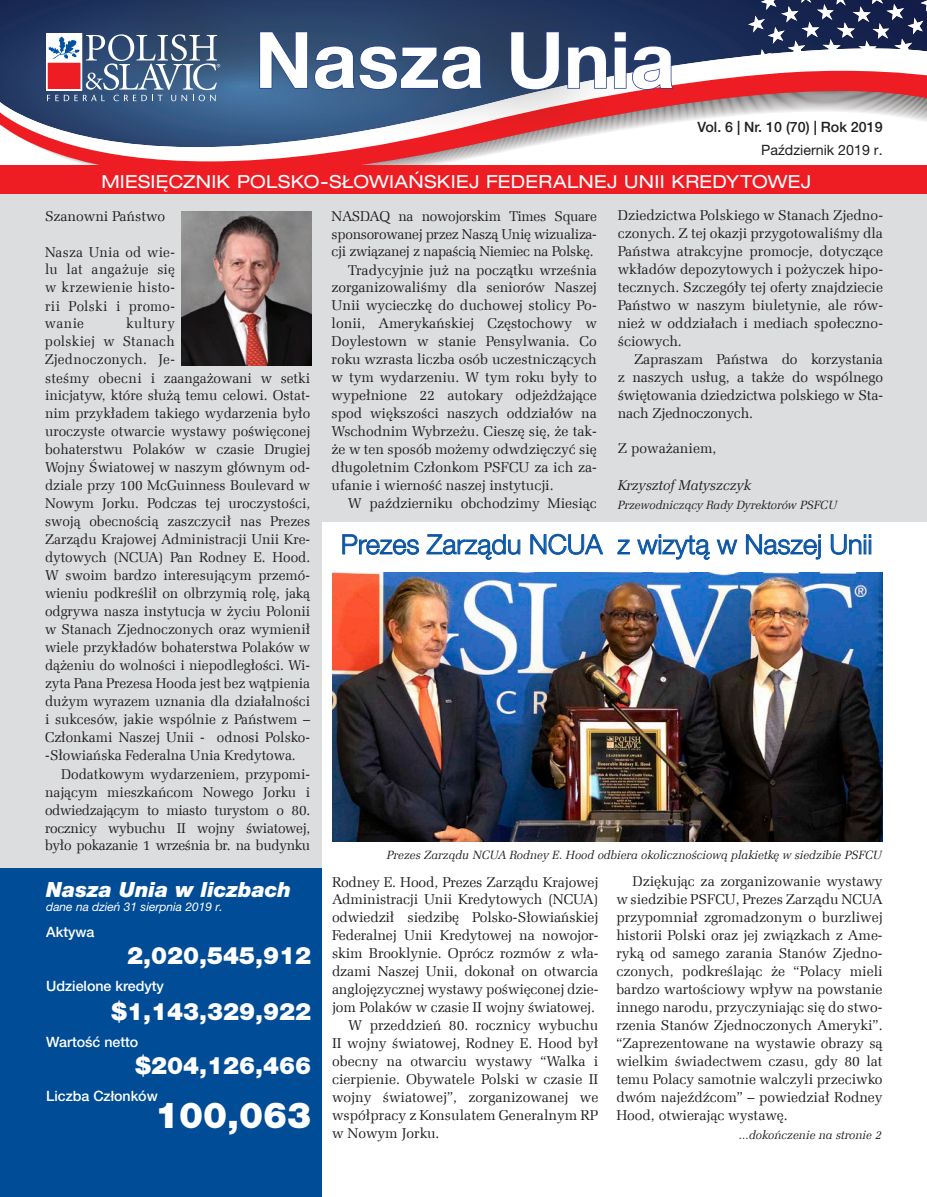
<style>
.page{position:relative;width:927px;height:1197px;background:#fff}
.page>*{position:absolute;margin:0;border:0;box-sizing:border-box;transform-origin:0 0}
.t1{font:700 78px "Helvetica Neue LT Pro";color:#fff}
.FinData_Numbers_Box{font:900 36px "Helvetica Neue LT Pro";color:#fff}
.t2{font:300 27px "Helvetica Neue LT Pro";color:#0a55a4}
.FinData_Numbers_Box-2{font:900 24px "Helvetica Neue LT Pro";color:#fff}
.first_paragraph{font:italic 900 21px "Helvetica Neue LT Pro";color:#fff}
.t3{font:expanded 18px "Helvetica Neue LT Pro";letter-spacing:.015em;color:#fff}
.first_paragraph-2{font:14.25px/18px "Zapf Ellipt EU Normal";color:#231f20;text-align:justify}
.FinData_Box{font:500 14.25px "Helvetica Neue LT Pro";color:#fff}
.t4{font:500 14.25px "Helvetica Neue LT Pro";color:#231f20}
.first_paragraph-3{font:14.25px "Zapf Ellipt EU Italic";color:#231f20}
.t5{font:14.25px "Helvetica Neue LT Pro";color:#231f20}
.first_paragraph-4{font:12px "Zapf Ellipt EU Italic";color:#231f20}
.first_paragraph-5{font:italic 12px "Helvetica Neue LT Pro";color:#fff}
</style>
<div class="page">
<div style="left:0;top:188px;width:322px;height:694px;background:#dcdddf"></div>
<div style="left:322px;top:179px;width:605px;height:343px;background:#dcdddf"></div>
<div style="left:0;top:0;width:741px;height:46px;background:#1b2e58"></div>
<svg style="left:0;top:48px;width:741px;height:21px;fill:#213761"></svg>
<svg style="left:0;top:71px;width:927px;height:94px"></svg>
<div style="left:0;top:165px;width:927px;height:29px;background:#ee1d23"></div>
<div style="left:92px;top:0;width:531px;height:141px;background:#231f20;opacity:.81"></div>
<svg style="left:259px;top:31px;width:225px;height:60px;background:#314f7a"></svg>
<svg style="left:510px;top:31px;width:50px;height:60px;background:#2b4067"></svg>
<svg style="left:567px;top:45px;width:40px;height:44px;background:#435780"></svg>
<svg style="left:613px;top:31px;width:62px;height:60px"></svg>
<svg style="left:46px;top:33px;width:174px;height:68px"></svg>
<div style="left:0;top:868px;width:322px;height:329px;background:#014c97"></div>
<svg style="left:342px;top:534px;width:77px;height:21px"></svg>
<svg style="left:426px;top:534px;width:95px;height:26px"></svg>
<svg style="left:530px;top:534px;width:73px;height:21px"></svg>
<svg style="left:617px;top:539px;width:13px;height:16px"></svg>
<svg style="left:637px;top:535px;width:73px;height:25px"></svg>
<svg style="left:716px;top:539px;width:22px;height:16px"></svg>
<svg style="left:746px;top:534px;width:75px;height:26px"></svg>
<svg style="left:831px;top:534px;width:40px;height:21px"></svg>
<img style="left:182px;top:211px;width:129px;height:154px">
<img style="left:332px;top:573px;width:551px;height:269px">
<svg style="left:0;top:0;width:5px;height:5px"></svg>
<svg style="left:741px;top:0;width:186px;height:57px"></svg>
<p class="t1" style="left:255px;top:12px;width:422px">Nasza Unia</p>
<p class="t4" style="left:698px;top:118px;width:187px">Vol. 6 | Nr. 10 (70) | Rok 2019</p>
<p class="t5" style="left:761px;top:141px;width:123px">Październik 2019 r.</p>
<p class="t3" style="left:101px;top:171px;width:711px">MIESIĘCZNIK POLSKO-SŁOWIAŃSKIEJ FEDERALNEJ UNII KREDYTOWEJ</p>
<p class="first_paragraph-2" style="left:45px;top:207px;width:122px">Szanowni Państwo</p>
<p class="first_paragraph-2" style="left:45px;top:243px;width:131px">Nasza Unia od wie&shy;lu lat angażuje się w krzewienie histo&shy;rii Polski i promo&shy;wanie</p>
<p class="first_paragraph-2" style="left:45px;top:315px;width:267px;text-align:left;text-indent:81px">kultury<br>polskiej w Stanach<br>Zjednoczonych. Je-<br>steśmy obecni i zaangażowani w setki inicjatyw, które służą temu celowi. Ostat&shy;nim przykładem takiego wydarzenia było uroczyste otwarcie wystawy poświęconej bohaterstwu Polaków w czasie Drugiej Wojny Światowej w naszym głównym od&shy;dziale przy 100 McGuinness Boulevard w Nowym Jorku. Podczas tej uroczystości, swoją obecnością zaszczycił nas Prezes Zarządu Krajowej Administracji Unii Kre&shy;dytowych (NCUA) Pan Rodney E. Hood.<br>W swoim bardzo interesującym przemó&shy;wieniu podkreślił on olbrzymią rolę, jaką odgrywa nasza instytucja w życiu Polonii w Stanach Zjednoczonych oraz wymienił wiele przykładów bohaterstwa Polaków w dążeniu do wolności i niepodległości. Wi&shy;zyta Pana Prezesa Hooda jest bez wątpienia dużym wyrazem uznania dla działalności i sukcesów, jakie wspólnie z Państwem – Członkami Naszej Unii - odnosi Polsko--Słowiańska Federalna Unia Kredytowa.</p>
<p class="first_paragraph-2" style="left:45px;top:765px;width:267px;text-indent:16px">Dodatkowym wydarzeniem, przypomi&shy;nającym mieszkańcom Nowego Jorku i odwiedzającym to miasto turystom o 80. rocznicy wybuchu II wojny światowej, było pokazanie 1 września br. na budynku</p>
<p class="first_paragraph" style="left:46px;top:877px;width:246px">Nasza Unia w liczbach</p>
<p class="first_paragraph-5" style="left:46px;top:900px;width:178px">dane na dzień 31 sierpnia 2019 r.</p>
<p class="FinData_Box" style="left:46px;top:923px;width:50px">Aktywa</p>
<p class="FinData_Numbers_Box-2" style="left:127px;top:941px;width:185px">2,020,545,912</p>
<p class="FinData_Box" style="left:46px;top:977px;width:119px">Udzielone kredyty</p>
<p class="FinData_Numbers_Box-2" style="left:111px;top:997px;width:201px">$1,143,329,922</p>
<p class="FinData_Box" style="left:46px;top:1033px;width:94px">Wartość netto</p>
<p class="FinData_Numbers_Box-2" style="left:135px;top:1051px;width:177px">$204,126,466</p>
<p class="FinData_Box" style="left:46px;top:1087px;width:113px">Liczba Członków</p>
<p class="FinData_Numbers_Box" style="left:155px;top:1093px;width:157px">100,063</p>
<p class="first_paragraph-2" style="left:332px;top:207px;width:267px">NASDAQ na nowojorskim Times Square sponsorowanej przez Naszą Unię wizualiza&shy;cji związanej z napaścią Niemiec na Polskę.</p>
<p class="first_paragraph-2" style="left:332px;top:261px;width:267px;text-indent:16px">Tradycyjnie już na początku września zorganizowaliśmy dla seniorów Naszej Unii wycieczkę do duchowej stolicy Po&shy;lonii, Amerykańskiej Częstochowy w Doylestown w stanie Pensylwania. Co roku wzrasta liczba osób uczestniczących w tym wydarzeniu. W tym roku były to wypełnione 22 autokary odjeżdżające spod większości naszych oddziałów na Wschodnim Wybrzeżu. Cieszę się, że tak&shy;że w ten sposób możemy odwdzięczyć się długoletnim Członkom PSFCU za ich za&shy;ufanie i wierność naszej instytucji.</p>
<p class="first_paragraph-2" style="left:348px;top:495px;width:251px">W październiku obchodzimy Miesiąc</p>
<p class="first_paragraph-2" style="left:618px;top:207px;width:267px">Dziedzictwa Polskiego w Stanach Zjedno&shy;czonych. Z tej okazji przygotowaliśmy dla Państwa atrakcyjne promocje, dotyczące wkładów depozytowych i pożyczek hipo&shy;tecznych. Szczegóły tej oferty znajdziecie Państwo w naszym biuletynie, ale rów&shy;nież w oddziałach i mediach społeczno&shy;ściowych.</p>
<p class="first_paragraph-2" style="left:618px;top:351px;width:267px;text-indent:16px">Zapraszam Państwa do korzystania z naszych usług, a także do wspólnego świętowania dziedzictwa polskiego w Sta&shy;nach Zjednoczonych.</p>
<p class="first_paragraph-2" style="left:618px;top:439px;width:100px">Z poważaniem,</p>
<p class="first_paragraph-3" style="left:618px;top:477px;width:135px">Krzysztof Matyszczyk</p>
<p class="first_paragraph-4" style="left:618px;top:497px;width:221px">Przewodniczący Rady Dyrektorów PSFCU</p>
<p class="t2" style="left:341px;top:528px;width:533px">Prezes Zarządu NCUA z wizytą w Naszej Unii</p>
<p class="first_paragraph-4" style="left:387px;top:848px;width:497px">Prezes Zarządu NCUA Rodney E. Hood odbiera okolicznościową plakietkę w siedzibie PSFCU</p>
<p class="first_paragraph-2" style="left:332px;top:873px;width:268px">Rodney E. Hood, Prezes Zarządu Krajowej Administracji Unii Kredytowych (NCUA) odwiedził siedzibę Polsko-Słowiańskiej Federalnej Unii Kredytowej na nowojor&shy;skim Brooklynie. Oprócz rozmów z wła&shy;dzami Naszej Unii, dokonał on otwarcia anglojęzycznej wystawy poświęconej dzie&shy;jom Polaków w czasie II wojny światowej.</p>
<p class="first_paragraph-2" style="left:332px;top:1017px;width:268px;text-indent:16px">W przeddzień 80. rocznicy wybuchu II wojny światowej, Rodney E. Hood był obecny na otwarciu wystawy “Walka i cierpienie. Obywatele Polski w czasie II wojny światowej”, zorganizowanej we współpracy z Konsulatem Generalnym RP w Nowym Jorku.</p>
<p class="first_paragraph-2" style="left:616px;top:873px;width:268px;text-indent:16px">Dziękując za zorganizowanie wystawy w siedzibie PSFCU, Prezes Zarządu NCUA przypomniał zgromadzonym o burzliwej historii Polski oraz jej związkach z Ame&shy;ryką od samego zarania Stanów Zjedno&shy;czonych, podkreślając że “Polacy mieli bardzo wartościowy wpływ na powstanie innego narodu, przyczyniając się do stwo&shy;rzenia Stanów Zjednoczonych Ameryki”. “Zaprezentowane na wystawie obrazy są wielkim świadectwem czasu, gdy 80 lat temu Polacy samotnie walczyli przeciwko dwóm najeźdźcom” – powiedział Rodney Hood, otwierając wystawę.</p>
<p class="first_paragraph-4" style="left:739px;top:1127px;width:144px">...dokończenie na stronie 2</p>
</div>
